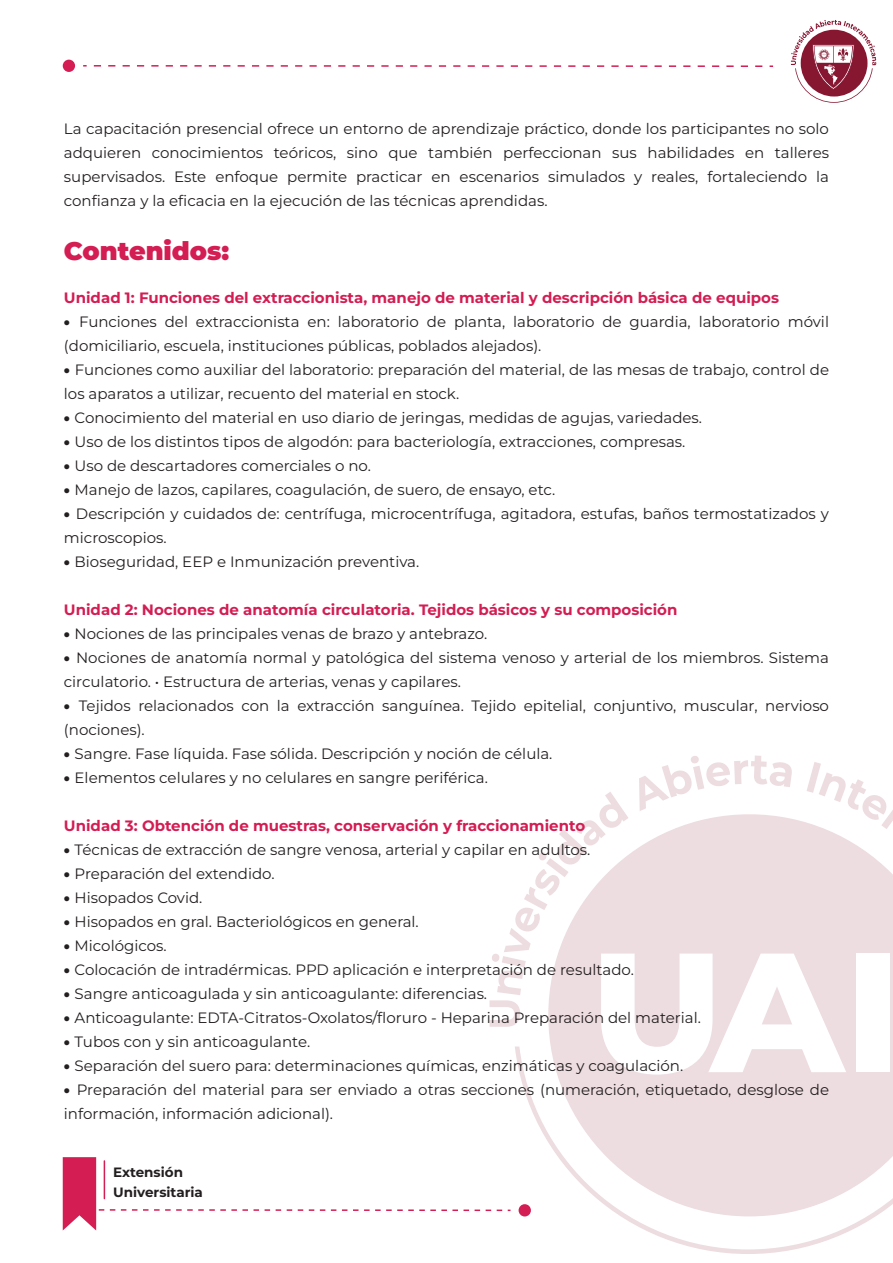
<style>
.page{position:relative;width:893px;height:1263px;background:#fff}
.page>*{position:absolute;margin:0;border:0;box-sizing:border-box;transform-origin:0 0}
.t1{font:900 25.5px "Montserrat";color:#d31d53}
.t2{font:15px/24px "Montserrat";color:#231f20}
.t3{font:700 15px "Montserrat";color:#d31d53}
.t4{font:700 13.5px/20.9px "Montserrat";color:#231f20}
.s1{font-weight:900}
</style>
<div class="page">
<svg style="left:94px;top:65px;width:679px;height:2px"></svg>
<div style="left:63px;top:60px;width:12px;height:12px;background:#d31d53;border-radius:50%"></div>
<svg style="left:62px;top:755px;width:831px;height:499px"></svg>
<div style="left:519px;top:1204px;width:12px;height:12px;background:#d31d53;border-radius:50%"></div>
<svg style="left:791px;top:20px;width:85px;height:83px"></svg>
<p class="t2" style="left:64px;top:116px;width:767px;text-align:justify">La capacitación presencial ofrece un entorno de aprendizaje práctico, donde los participantes no solo adquieren conocimientos teóricos, sino que también perfeccionan sus habilidades en talleres supervisados. Este enfoque permite practicar en escenarios simulados y reales, fortaleciendo la confianza y la eficacia en la ejecución de las técnicas aprendidas.</p>
<h1 class="t1" style="left:64px;top:231px;width:167px">Contenidos:</h1>
<p class="t3" style="left:64px;top:287px;width:717px">Unidad 1: Funciones del extraccionista, manejo de material y descripción básica de equipos</p>
<p class="t2" style="left:64px;top:309px;width:767px"><span class="s1">•</span> Funciones del extraccionista en: laboratorio de planta, laboratorio de guardia, laboratorio móvil (domiciliario, escuela, instituciones públicas, poblados alejados).</p>
<p class="t2" style="left:64px;top:357px;width:767px"><span class="s1">•</span> Funciones como auxiliar del laboratorio: preparación del material, de las mesas de trabajo, control de los aparatos a utilizar, recuento del material en stock.</p>
<p class="t2" style="left:64px;top:405px;width:640px"><span class="s1">•</span> Conocimiento del material en uso diario de jeringas, medidas de agujas, variedades.</p>
<p class="t2" style="left:64px;top:429px;width:623px"><span class="s1">•</span> Uso de los distintos tipos de algodón: para bacteriología, extracciones, compresas.</p>
<p class="t2" style="left:64px;top:453px;width:308px"><span class="s1">•</span> Uso de descartadores comerciales o no.</p>
<p class="t2" style="left:64px;top:477px;width:493px"><span class="s1">•</span> Manejo de lazos, capilares, coagulación, de suero, de ensayo, etc.</p>
<p class="t2" style="left:64px;top:501px;width:767px"><span class="s1">•</span> Descripción y cuidados de: centrífuga, microcentrífuga, agitadora, estufas, baños termostatizados y microscopios.</p>
<p class="t2" style="left:64px;top:549px;width:357px"><span class="s1">•</span> Bioseguridad, EEP e Inmunización preventiva.</p>
<p class="t3" style="left:64px;top:599px;width:615px">Unidad 2: Nociones de anatomía circulatoria. Tejidos básicos y su composición</p>
<p class="t2" style="left:64px;top:621px;width:425px"><span class="s1">•</span> Nociones de las principales venas de brazo y antebrazo.</p>
<p class="t2" style="left:64px;top:645px;width:767px"><span class="s1">•</span> Nociones de anatomía normal y patológica del sistema venoso y arterial de los miembros. Sistema circulatorio. • Estructura de arterias, venas y capilares.</p>
<p class="t2" style="left:64px;top:693px;width:767px"><span class="s1">•</span> Tejidos relacionados con la extracción sanguínea. Tejido epitelial, conjuntivo, muscular, nervioso (nociones).</p>
<p class="t2" style="left:64px;top:741px;width:490px"><span class="s1">•</span> Sangre. Fase líquida. Fase sólida. Descripción y noción de célula.</p>
<p class="t2" style="left:64px;top:765px;width:425px"><span class="s1">•</span> Elementos celulares y no celulares en sangre periférica.</p>
<p class="t3" style="left:64px;top:815px;width:523px">Unidad 3: Obtención de muestras, conservación y fraccionamiento</p>
<p class="t2" style="left:64px;top:837px;width:528px"><span class="s1">•</span> Técnicas de extracción de sangre venosa, arterial y capilar en adultos.</p>
<p class="t2" style="left:64px;top:861px;width:212px"><span class="s1">•</span> Preparación del extendido.</p>
<p class="t2" style="left:64px;top:885px;width:140px"><span class="s1">•</span> Hisopados Covid.</p>
<p class="t2" style="left:64px;top:909px;width:356px"><span class="s1">•</span> Hisopados en gral. Bacteriológicos en general.</p>
<p class="t2" style="left:64px;top:933px;width:104px"><span class="s1">•</span> Micológicos.</p>
<p class="t2" style="left:64px;top:957px;width:571px"><span class="s1">•</span> Colocación de intradérmicas. PPD aplicación e interpretación de resultado.</p>
<p class="t2" style="left:64px;top:981px;width:425px"><span class="s1">•</span> Sangre anticoagulada y sin anticoagulante: diferencias.</p>
<p class="t2" style="left:64px;top:1005px;width:638px"><span class="s1">•</span> Anticoagulante: EDTA-Citratos-Oxolatos/floruro - Heparina Preparación del material.</p>
<p class="t2" style="left:64px;top:1029px;width:248px"><span class="s1">•</span> Tubos con y sin anticoagulante.</p>
<p class="t2" style="left:64px;top:1053px;width:621px"><span class="s1">•</span> Separación del suero para: determinaciones químicas, enzimáticas y coagulación.</p>
<p class="t2" style="left:64px;top:1077px;width:767px"><span class="s1">•</span> Preparación del material para ser enviado a otras secciones (numeración, etiquetado, desglose de información, información adicional).</p>
<p class="t4" style="left:113px;top:1160px;width:91px">Extensión<br>Universitaria</p>
</div>
